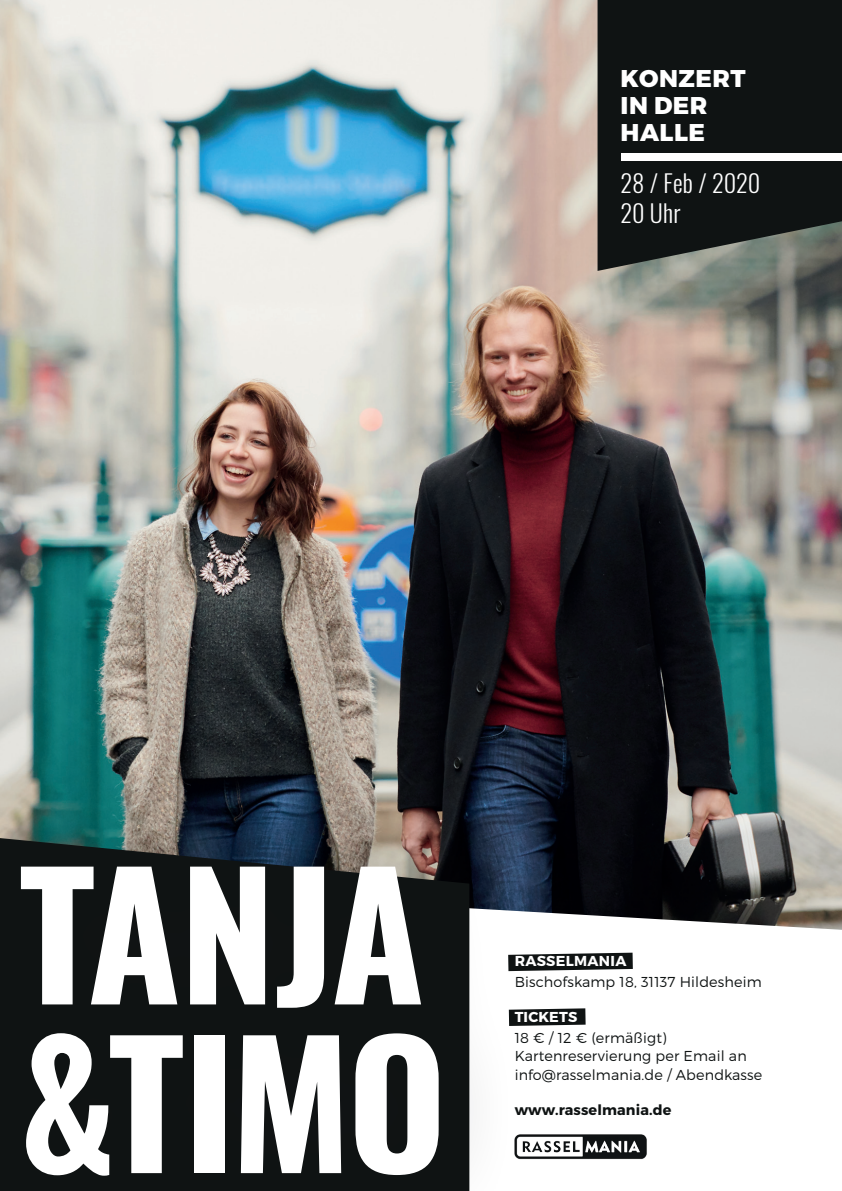
<style>
.page{position:relative;width:842px;height:1191px;background:#fff}
.page>*{position:absolute;margin:0;border:0;box-sizing:border-box;transform-origin:0 0}
.t1{font:700 170.2px/168.6px "Oswald";letter-spacing:-.02em;color:#fff}
.t2{font:800 24.2px/26.9px "Montserrat";letter-spacing:.02em;color:#fff}
.t3{font:300 24.2px/30px "Oswald";letter-spacing:.01em;color:#fff}
.t4{font:300 14.4px/20.5px "Montserrat";letter-spacing:.01em;color:#0f1313}
.t5{font:700 14.4px "Montserrat";letter-spacing:.01em;color:#0f1313}
.s1{font-weight:700;color:#fff}
</style>
<div class="page">
<img style="left:0;top:0;width:842px;height:908px">
<svg style="left:510px;top:908px;width:332px;height:64px"></svg>
<svg style="left:510px;top:1008px;width:76px;height:18px"></svg>
<svg style="left:510px;top:952px;width:123px;height:19px;background:#313535"></svg>
<svg style="left:597px;top:0;width:245px;height:271px;background:#1a1e1d"></svg>
<div style="left:0;top:790px;width:510px;height:401px;background:#17151a;opacity:.25"></div>
<div style="left:622px;top:154px;width:220px;height:7px;background:#fff"></div>
<img style="left:509px;top:1133px;width:138px;height:29px">
<p class="t2" style="left:621px;top:65px;width:126px">KONZERT<br>IN DER<br>HALLE</p>
<p class="t3" style="left:620px;top:169px;width:141px">28 / Feb / 2020<br>20 Uhr</p>
<p class="t1" style="left:19px;top:856px;width:429px">TANJA &amp;TIMO</p>
<p class="t4" style="left:515px;top:951px;width:249px"><span class="s1">RASSELMANIA<br></span>Bischofskamp 18, 31137 Hildesheim</p>
<p class="t4" style="left:515px;top:1006px;width:153px"><span class="s1">TICKETS<br></span>18 € / 12 € (ermäßigt)</p>
<p class="t4" style="left:515px;top:1046px;width:249px;line-height:18.4px">Kartenreservierung per Email an info@rasselmania.de / Abendkasse</p>
<p class="t5" style="left:515px;top:1101px;width:158px">www.rasselmania.de</p>
</div>
